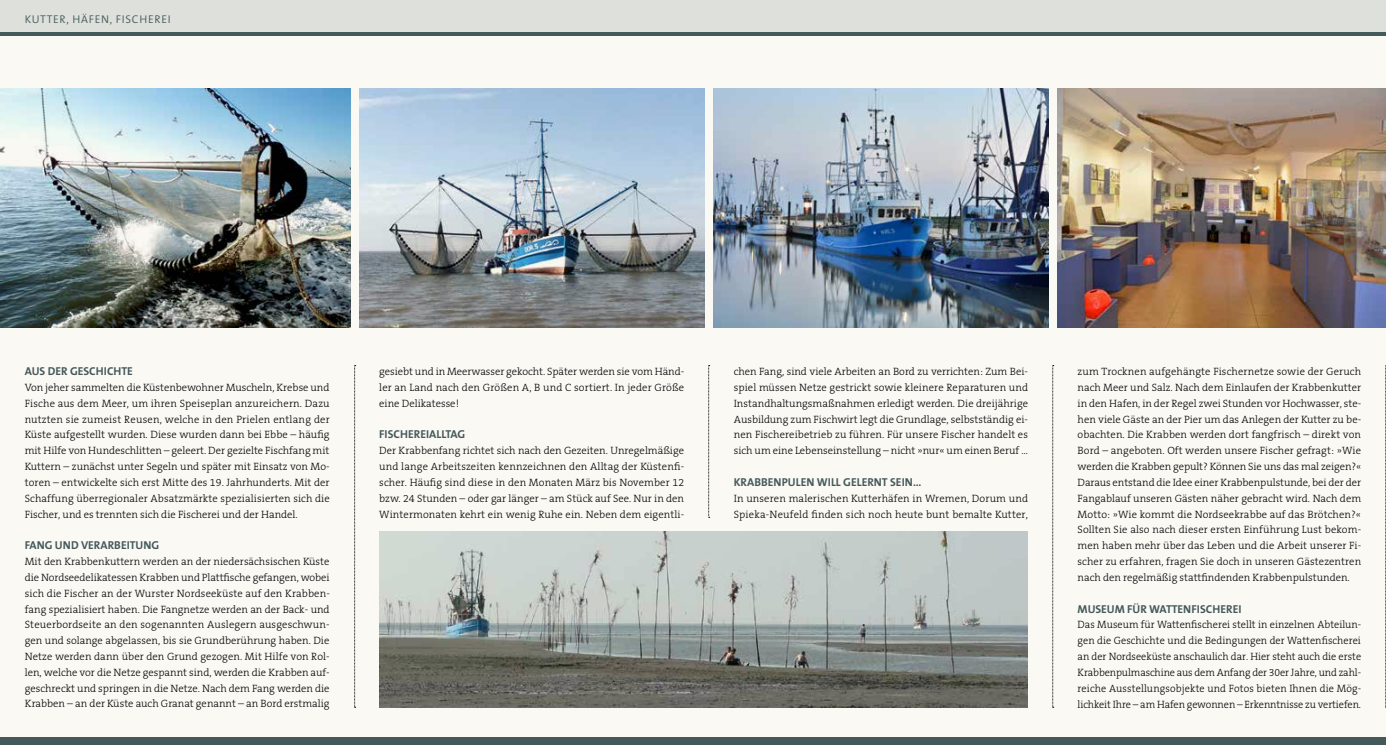
<style>
.page{position:relative;width:1386px;height:745px;background:#fff}
.page>*{position:absolute;margin:0;border:0;box-sizing:border-box;transform-origin:0 0}
.t1{font:700 11.5px "The Sans B7";color:#465c5f}
.t2{font:300 11.25px "The Sans B4";letter-spacing:.06em;color:#465c5f}
.t3{font:300 10.62px/15.8px "The Serif B3";color:#000;text-align:justify}
</style>
<div class="page">
<svg style="left:1385px;top:365px;width:1px;height:342px"></svg>
<img style="left:0;top:0;width:1385px;height:744px">
<p class="t2" style="left:25px;top:13px;width:147px">KUTTER, HÄFEN, FISCHEREI</p>
<p class="t1" style="left:25px;top:365px;width:110px">AUS DER GESCHICHTE</p>
<p class="t3" style="left:25px;top:379px;width:306px">Von jeher sammelten die Küstenbewohner Muscheln, Krebse und Fische aus dem Meer, um ihren Speiseplan anzureichern. Dazu nutzten sie zumeist Reusen, welche in den Prielen entlang der Küste aufgestellt wurden. Diese wurden dann bei Ebbe – häufig mit Hilfe von Hundeschlitten – geleert. Der gezielte Fischfang mit Kuttern – zunächst unter Segeln und später mit Einsatz von Mo&shy;toren – entwickelte sich erst Mitte des 19. Jahrhunderts. Mit der Schaffung überregionaler Absatzmärkte spezialisierten sich die Fischer, und es trennten sich die Fischerei und der Handel.</p>
<p class="t1" style="left:25px;top:539px;width:136px">FANG UND VERARBEITUNG</p>
<p class="t3" style="left:25px;top:553px;width:306px">Mit den Krabbenkuttern werden an der niedersächsischen Küste die Nordseedelikatessen Krabben und Plattfische gefangen, wobei sich die Fischer an der Wurster Nordseeküste auf den Krabben&shy;fang spezialisiert haben. Die Fangnetze werden an der Back- und Steuerbordseite an den sogenannten Auslegern ausgeschwun&shy;gen und solange abgelassen, bis sie Grundberührung haben. Die Netze werden dann über den Grund gezogen. Mit Hilfe von Rol&shy;len, welche vor die Netze gespannt sind, werden die Krabben auf&shy;geschreckt und springen in die Netze. Nach dem Fang werden die Krabben – an der Küste auch Granat genannt – an Bord erstmalig</p>
<p class="t3" style="left:379px;top:364px;width:306px">gesiebt und in Meerwasser gekocht. Später werden sie vom Händ&shy;ler an Land nach den Größen A, B und C sortiert. In jeder Größe eine Delikatesse!</p>
<p class="t1" style="left:379px;top:428px;width:87px">FISCHEREIALLTAG</p>
<p class="t3" style="left:379px;top:443px;width:306px">Der Krabbenfang richtet sich nach den Gezeiten. Unregelmäßige und lange Arbeitszeiten kennzeichnen den Alltag der Küstenfi&shy;scher. Häufig sind diese in den Monaten März bis November 12 bzw. 24 Stunden – oder gar länger – am Stück auf See. Nur in den Wintermonaten kehrt ein wenig Ruhe ein. Neben dem eigentli-</p>
<p class="t3" style="left:733px;top:364px;width:296px">chen Fang, sind viele Arbeiten an Bord zu verrichten: Zum Bei&shy;spiel müssen Netze gestrickt sowie kleinere Reparaturen und Instandhaltungsmaßnahmen erledigt werden. Die dreijährige Ausbildung zum Fischwirt legt die Grundlage, selbstständig ei&shy;nen Fischereibetrieb zu führen. Für unsere Fischer handelt es sich um eine Lebenseinstellung – nicht »nur« um einen Beruf …</p>
<p class="t1" style="left:733px;top:475px;width:189px">KRABBENPULEN WILL GELERNT SEIN…</p>
<p class="t3" style="left:733px;top:490px;width:296px">In unseren malerischen Kutterhäfen in Wremen, Dorum und<br>Spieka-Neufeld finden sich noch heute bunt bemalte Kutter,</p>
<p class="t3" style="left:1077px;top:364px;width:285px">zum Trocknen aufgehängte Fischernetze sowie der Geruch nach Meer und Salz. Nach dem Einlaufen der Krabbenkutter in den Hafen, in der Regel zwei Stunden vor Hochwasser, ste&shy;hen viele Gäste an der Pier um das Anlegen der Kutter zu be&shy;obachten. Die Krabben werden dort fangfrisch – direkt von Bord – angeboten. Oft werden unsere Fischer gefragt: »Wie werden die Krabben gepult? Können Sie uns das mal zeigen?« Daraus entstand die Idee einer Krabbenpulstunde, bei der der Fangablauf unseren Gästen näher gebracht wird. Nach dem Motto: »Wie kommt die Nordseekrabbe auf das Brötchen?« Sollten Sie also nach dieser ersten Einführung Lust bekom&shy;men haben mehr über das Leben und die Arbeit unserer Fi&shy;scher zu erfahren, fragen Sie doch in unseren Gästezentren nach den regelmäßig stattfindenden Krabbenpulstunden.</p>
<p class="t1" style="left:1077px;top:602px;width:165px">MUSEUM FÜR WATTENFISCHEREI</p>
<p class="t3" style="left:1077px;top:617px;width:285px">Das Museum für Wattenfischerei stellt in einzelnen Abteilun&shy;gen die Geschichte und die Bedingungen der Wattenfischerei an der Nordseeküste anschaulich dar. Hier steht auch die erste Krabbenpulmaschine aus dem Anfang der 30er Jahre, und zahl&shy;reiche Ausstellungsobjekte und Fotos bieten Ihnen die Mög&shy;lichkeit Ihre – am Hafen gewonnen – Erkenntnisse zu vertiefen.</p>
</div>
